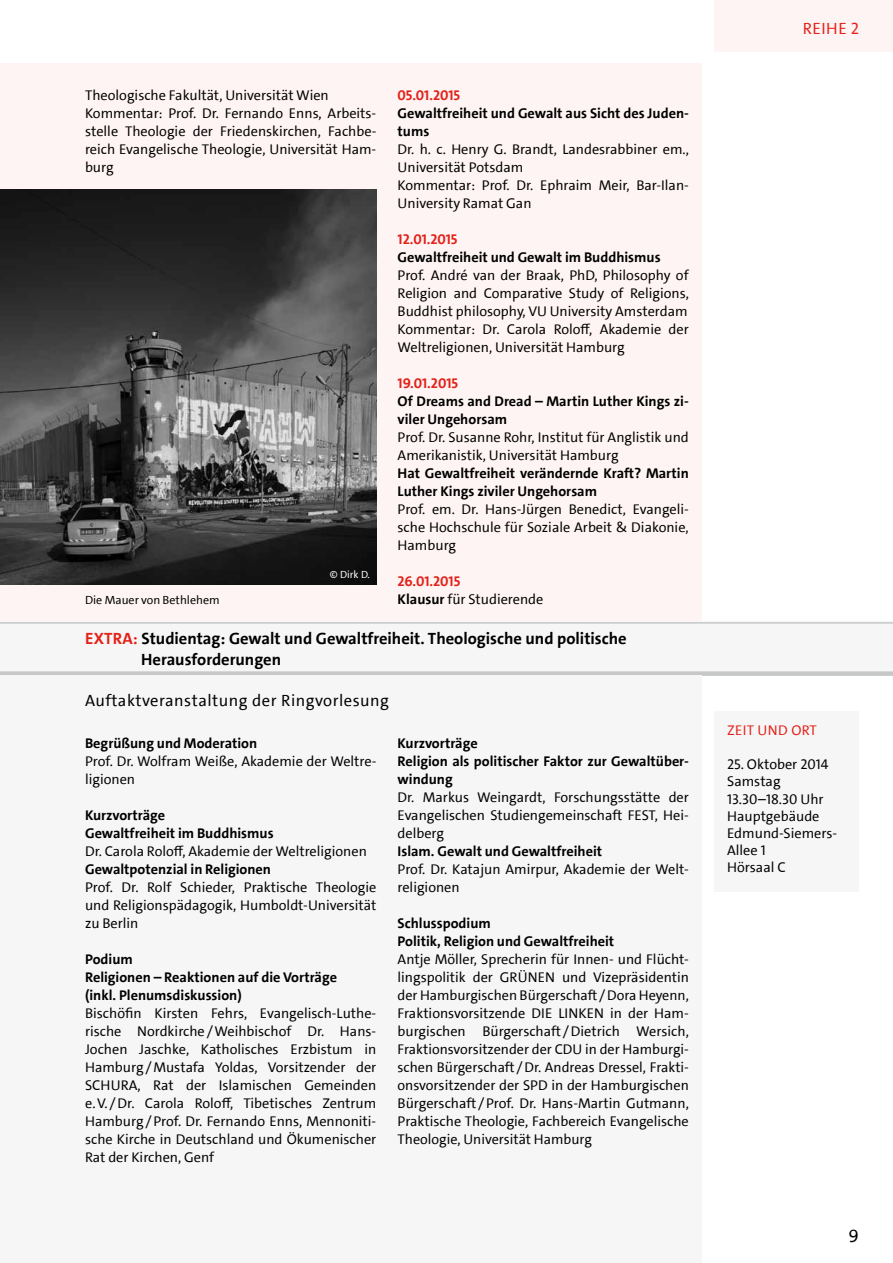
<style>
.page{position:relative;width:893px;height:1263px;background:#fff}
.page>*{position:absolute;margin:0;border:0;box-sizing:border-box;transform-origin:0 0}
.t1{font:18px "The Sans UHH";color:#000}
.t2{font:700 16.5px/21px "The Sans UHH";color:#000}
.t3{font:16.5px "The Sans UHH";letter-spacing:.03em;color:#000}
.t4{font:16.5px "The Sans UHH";letter-spacing:.03em;color:#e32119}
.t5{font:14.25px/18px "The Sans UHH";color:#000}
.t6{font:700 14.25px/18px "The Sans UHH";color:#000}
.t7{font:700 14.25px "The Sans UHH";color:#e32119}
.t8{font:14.25px "The Sans UHH";letter-spacing:.02em;color:#e32119}
.t9{font:12px "The Sans UHH";color:#000}
.t10{font:10.5px "The Sans UHH";color:#fff}
.s1{font-weight:700;color:#e32119}
.s2{font-weight:700}
.s3{color:#e32119}
</style>
<div class="page">
<div style="left:714px;top:0;width:179px;height:51px;background:#fef4f3"></div>
<div style="left:714px;top:712px;width:145px;height:180px;background:#f6f6f6"></div>
<div style="left:0;top:64px;width:702px;height:558px;background:#fef4f3"></div>
<div style="left:0;top:622px;width:893px;height:54px;background:#f6f6f6"></div>
<div style="left:0;top:671px;width:893px;height:5px;background:#c6c7c8"></div>
<hr style="left:0;top:622px;width:893px;height:2px;background:#c6c7c8">
<div style="left:0;top:712px;width:702px;height:551px;background:#f6f6f6"></div>
<div style="left:0;top:676px;width:702px;height:36px;background:#f6f6f6"></div>
<img style="left:0;top:190px;width:376px;height:394px">
<p class="t5" style="left:85px;top:86px;width:293px">Theologische Fakultät, Universität Wien Kommentar: Prof. Dr. Fernando E nns, Arbeits&shy;stelle Theologie der Friedenskirchen, Fachbe&shy;reich Evangelische Theologie, Universität Ham&shy;burg</p>
<p class="t7" style="left:398px;top:86px;width:64px">05.01.2015</p>
<p class="t6" style="left:398px;top:104px;width:293px">Gewaltfreiheit und Gewalt aus Sicht des Juden&shy;tums</p>
<p class="t5" style="left:398px;top:140px;width:293px">Dr. h. c. Henry G. Brandt, Landesrabbiner em., Universität Potsdam<br>Kommentar: Prof. Dr. Ephraim Meir, Bar-I lan-University Ramat Gan</p>
<p class="t7" style="left:398px;top:230px;width:61px">12.01.2015</p>
<p class="t6" style="left:398px;top:248px;width:264px">Gewaltfreiheit und Gewalt im Buddhismus</p>
<p class="t5" style="left:398px;top:266px;width:293px;text-align:justify">Prof. André van der Braak, PhD, Philosophy of Religion and Comparative Study of Religions, Buddhist philosophy, VU University Amsterdam Kommentar: Dr. Carola Roloff, Akademie der Weltreligionen, Universität Hamburg</p>
<p class="t7" style="left:398px;top:374px;width:62px">19.01.2015</p>
<p class="t6" style="left:398px;top:392px;width:293px">Of Dreams and Dread – Martin Luther Kings zi&shy;viler Ungehorsam</p>
<p class="t5" style="left:398px;top:428px;width:293px">Prof. Dr. Susanne Rohr, I nstitut für Anglistik und<br>Amerikanistik, Universität Hamburg</p>
<p class="t6" style="left:398px;top:464px;width:293px">Hat Gewaltfreiheit verändernde Kraft? Martin<br>Luther Kings ziviler Ungehorsam</p>
<p class="t5" style="left:398px;top:500px;width:293px;text-align:justify">Prof. em. Dr. Hans-Jürgen Benedict, Evangeli&shy;sche Hochschule für Soziale Arbeit &amp; Diakonie, Hamburg</p>
<p class="t5" style="left:398px;top:572px;width:147px"><span class="s1">26.01.2015<br></span><span class="s2">Klausur</span> für Studierende</p>
<p class="t2" style="left:141px;top:628px;width:487px;text-indent:-56px"><span class="s3">Extra:</span> Studientag: Gewalt und Gewaltfreiheit. Theologische und politische<br>Herausforderungen</p>
<p class="t10" style="left:330px;top:568px;width:42px">© Dirk D.</p>
<p class="t9" style="left:85px;top:592px;width:136px">Die Mauer von Bethlehem</p>
<p class="t3" style="left:85px;top:690px;width:305px">Auftaktveranstaltung der Ringvorlesung</p>
<p class="t6" style="left:85px;top:734px;width:174px">Begrüßung und Moderation</p>
<p class="t5" style="left:85px;top:752px;width:293px">Prof. Dr. Wolfram Weiße, Akademie der Weltre&shy;ligionen</p>
<p class="t6" style="left:85px;top:806px;width:190px">Kurzvorträge<br>Gewaltfreiheit im Buddhismus</p>
<p class="t5" style="left:85px;top:842px;width:283px">Dr. Carola Roloff, Akademie der Weltreligionen</p>
<p class="t6" style="left:85px;top:860px;width:188px">Gewaltpotenzial in Religionen</p>
<p class="t5" style="left:85px;top:878px;width:293px;text-align:justify">Prof. Dr. Rolf Schieder, Praktische Theologie und Religionspädagogik, H umboldt-Universität zu Berlin</p>
<p class="t6" style="left:85px;top:950px;width:253px">Podium<br>Religionen – Reaktionen auf die Vorträge (inkl. Plenumsdiskussion)</p>
<p class="t5" style="left:85px;top:1004px;width:293px;text-align:justify">Bischöfin Kirsten Fehrs, Evangelisch-Luthe&shy;rische Nordkirche/Weihbischof Dr. Hans-Jochen Jaschke, Katholisches E rzbistum in Hamburg/Mustafa Yoldas, Vorsitzender der SCH URA, Rat der Islamischen Gemeinden e.V. /Dr. Carola Roloff, Tibetisches Zentrum Hamburg/Prof. Dr. Fernando Enns, Mennoniti&shy;sche Kirche in Deutschland und Ökumenischer Rat der Kirchen, Genf</p>
<p class="t6" style="left:398px;top:734px;width:293px">Kurzvorträge<br>Religion als politischer Faktor zur Gewaltüber&shy;windung</p>
<p class="t5" style="left:398px;top:788px;width:293px;text-align:justify">Dr. Markus Weingardt, Forschungsstätte der Evangelischen Studiengemeinschaft FEST, Hei&shy;delberg</p>
<p class="t6" style="left:398px;top:842px;width:206px">Islam. Gewalt und Gewaltfreiheit</p>
<p class="t5" style="left:398px;top:860px;width:291px">Prof. Dr. Katajun Amirpur, Akademie der Welt&shy;religionen</p>
<p class="t6" style="left:398px;top:914px;width:218px">Schlusspodium<br>Politik, Religion und Gewaltfreiheit</p>
<p class="t5" style="left:398px;top:950px;width:293px;text-align:justify">Antje Möller, Sprecherin für I nnen- und Flücht&shy;lingspolitik der GRÜNEN und Vizepräsidentin der Hamburgischen Bürgerschaft /Dora Heyenn, Fraktionsvorsitzende DIE LI NKEN in der Ham&shy;burgischen Bürgerschaft /Dietrich Wersich, Fraktionsvorsitzender der CDU in der Hamburgi&shy;schen Bürgerschaft /Dr. Andreas Dressel, Frakti&shy;onsvorsitzender der SPD in der Hamburgischen Bürgerschaft /Prof. Dr. Hans-Martin Gutmann, Praktische Theologie, Fachbereich Evangelische Theologie, Universität Hamburg</p>
<p class="t4" style="left:803px;top:18px;width:58px">Reihe 2</p>
<p class="t4" style="left:815px;top:18px;width:45px">Reihe</p>
<p class="t8" style="left:727px;top:721px;width:91px">ZEIT UND ORT</p>
<p class="t5" style="left:727px;top:756px;width:112px;line-height:17.1px">25. Oktober 2014<br>Samstag<br>13.30–18.30 Uhr<br>Hauptgebäude<br>Edmund-Siemers-<br>Allee 1<br>Hörsaal C</p>
<p class="t1" style="left:848px;top:1224px;width:12px">9</p>
</div>
